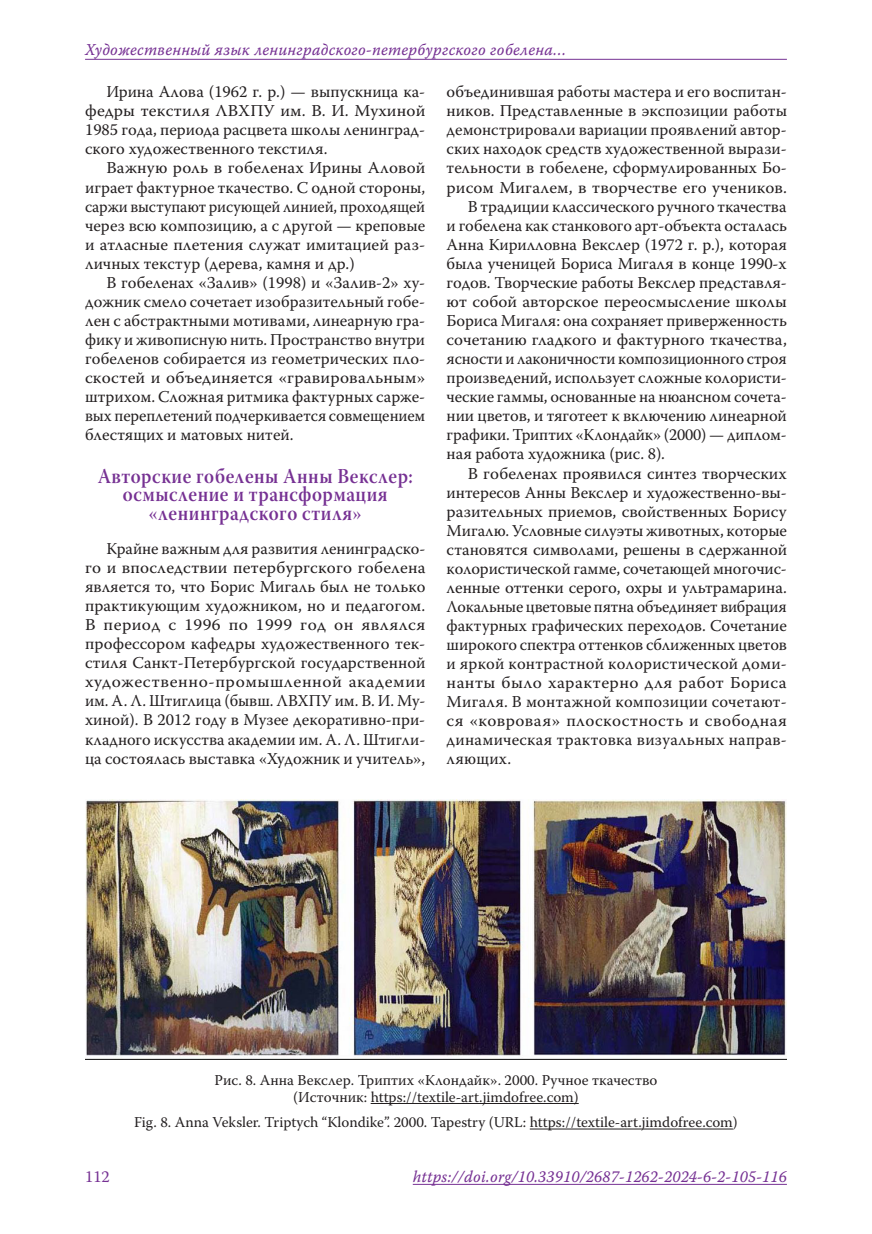
<style>
.page{position:relative;width:872px;height:1234px;background:#fff}
.page>*{position:absolute;margin:0;border:0;box-sizing:border-box;transform-origin:0 0}
.Заголовок_3{font:21px/18.5px "Warnock Pro Semibold Subh";letter-spacing:.025em;color:#763193;text-align:center;scale:.9 1}
.Body{font:16.5px/19px "Warnock Pro";color:#231f20;text-align:justify}
.t1{font:16.5px "Warnock Pro It Capt";letter-spacing:.01em;color:#763193;scale:.95 1}
.t2{font:16.5px "Warnock Pro";color:#763193}
.RIS{font:15px/16.5px "Warnock Pro";color:#231f20;text-align:center}
</style>
<div class="page">
<hr style="left:413px;top:1183px;width:374px;height:1px;background:#763193">
<hr style="left:85px;top:59px;width:702px;height:1px;background:#763193">
<img style="left:85px;top:799px;width:702px;height:257px">
<hr style="left:371px;top:1102px;width:207px;height:1px;background:#231f20">
<hr style="left:530px;top:1128px;width:203px;height:1px;background:#231f20">
<p class="t1" style="left:85px;top:39px;width:508px">Художественный язык ленинградского-петербургского гобелена…</p>
<p class="Body" style="left:85px;top:82px;width:342px;text-indent:21px">Ирина Алова (1962 г. р.) — выпускница ка&shy;федры текстиля ЛВХПУ им. В. И. Мухиной 1985 года, периода расцвета школы ленинград&shy;ского художественного текстиля.</p>
<p class="Body" style="left:85px;top:158px;width:342px;text-indent:21px">Важную роль в гобеленах Ирины Аловой играет фактурное ткачество. С одной стороны, саржи выступают рисующей линией, проходящей через всю композицию, а с другой — креповые и атласные плетения служат имитацией раз&shy;личных текстур (дерева, камня и др.)</p>
<p class="Body" style="left:85px;top:272px;width:342px;text-indent:21px">В гобеленах «Залив» (1998) и «Залив-2» ху&shy;дожник смело сочетает изобразительный гобе&shy;лен с абстрактными мотивами, линеарную гра&shy;фику и живописную нить. Пространство внутри гобеленов собирается из геометрических пло&shy;скостей и объединяется «гравировальным» штрихом. Сложная ритмика фактурных сарже&shy;вых переплетений подчеркивается совмещением блестящих и матовых нитей.</p>
<p class="Заголовок_3" style="left:98px;top:466px;width:351px">Авторские гобелены Анны Векслер: осмысление и трансформация «ленинградского стиля»</p>
<p class="Body" style="left:85px;top:538px;width:342px;text-indent:21px">Крайне важным для развития ленинградско&shy;го и впоследствии петербургского гобелена является то, что Борис Мигаль был не только практикующим художником, но и педагогом.<br>В период с 1996 по 1999 год он являлся профессором кафедры художественного тек&shy;стиля Санкт-Петербургской государственной художественно-промышленной академии им. А. Л. Штиглица (бывш. ЛВХПУ им. В. И. Му&shy;хиной). В 2012 году в Музее декоративно-при&shy;кладного искусства академии им. А. Л. Штигли&shy;ца состоялась выставка «Художник и учитель»,</p>
<p class="Body" style="left:446px;top:82px;width:342px">объединившая работы мастера и его воспитан&shy;ников. Представленные в экспозиции работы демонстрировали вариации проявлений автор&shy;ских находок средств художественной вырази&shy;тельности в гобелене, сформулированных Бо&shy;рисом Мигалем, в творчестве его учеников.</p>
<p class="Body" style="left:446px;top:196px;width:342px;text-indent:21px">В традиции классического ручного ткачества и гобелена как станкового арт-объекта осталась Анна Кирилловна Векслер (1972 г. р.), которая была ученицей Бориса Мигаля в конце 1990-х годов. Творческие работы Векслер представля&shy;ют собой авторское переосмысление школы Бориса Мигаля: она сохраняет приверженность сочетанию гладкого и фактурного ткачества, ясности и лаконичности композиционного строя произведений, использует сложные колористи&shy;ческие гаммы, основанные на нюансном сочета&shy;нии цветов, и тяготеет к включению линеарной графики. Триптих «Клондайк» (2000) — диплом&shy;ная работа художника (рис. 8).</p>
<p class="Body" style="left:446px;top:463px;width:342px;text-indent:21px">В гобеленах проявился синтез творческих интересов Анны Векслер и художественно-вы&shy;разительных приемов, свойственных Борису Мигалю. Условные силуэты животных, которые становятся символами, решены в сдержанной колористической гамме, сочетающей многочис&shy;ленные оттенки серого, охры и ультрамарина.<br>Локальные цветовые пятна объединяет вибрация фактурных графических переходов. Сочетание широкого спектра оттенков сближенных цветов и яркой контрастной колористической доми&shy;нанты было характерно для работ Бориса Мигаля. В монтажной композиции сочетают&shy;ся «ковровая» плоскостность и свободная динамическая трактовка визуальных направ&shy;ляющих.</p>
<p class="RIS" style="left:214px;top:1071px;width:444px">Рис. 8. Анна Векслер. Триптих «Клондайк». 2000. Ручное ткачество (Источник: https://textile-art.jimdofree.com)</p>
<p class="RIS" style="left:134px;top:1113px;width:605px">Fig. 8. Anna Veksler. Triptych “Klondike”. 2000. Tapestry (URL: https://textile-art.jimdofree.com)</p>
<p class="t2" style="left:85px;top:1166px;width:26px">112</p>
<p class="t1" style="left:413px;top:1166px;width:395px">https://doi.org/10.33910/2687-1262-2024-6-2-105-116</p>
</div>
